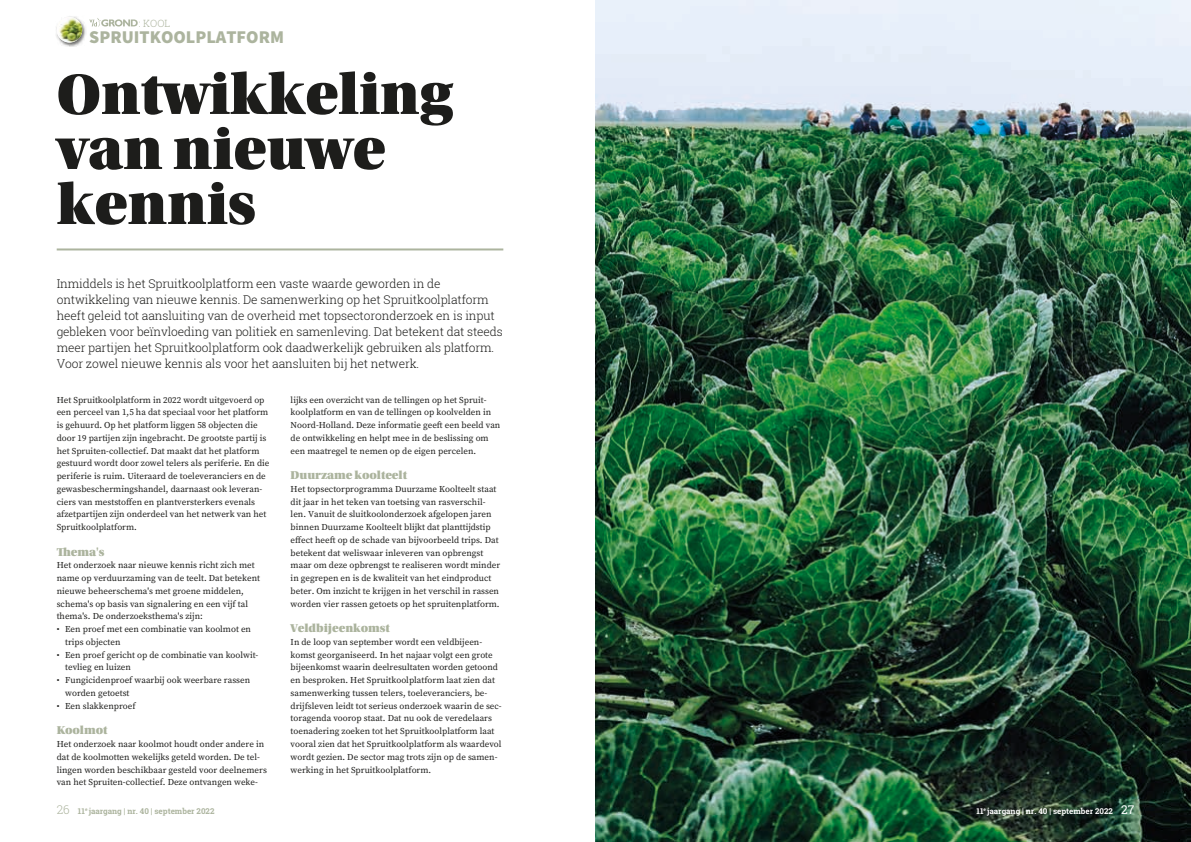
<style>
.page{position:relative;width:1191px;height:842px;background:#fff}
.page>*{position:absolute;margin:0;border:0;box-sizing:border-box;transform-origin:0 0}
.t1{font:60px/55px "Utopia Std Black Headline";color:#1d1d1b}
.t2{font:18px "Source Sans Variable";color:#acb49e}
.t3{font:300 12px/16px "Roboto Slab";letter-spacing:-.01em;color:#1d1d1b}
.t4{font:12px "Utopia Std Black Headline";color:#acb49e}
.t5{font:300 10px "Roboto Slab";color:#acb49e}
.t6{font:9px/12.8px "Source Serif Variable";color:#1d1d1b}
.t7{font:700 8px "Roboto Slab";color:#acb49e}
.t8{font:700 8px "Roboto Slab";color:#fff}
.s1{font-weight:300;font-size:12px}
.s2{font-weight:400;font-size:12px}
</style>
<div class="page">
<img style="left:595px;top:0;width:596px;height:842px">
<hr style="left:57px;top:248px;width:446px;height:2px;background:#acb49e">
<svg style="left:89px;top:18px;width:49px;height:9px"></svg>
<div style="left:55px;top:15px;width:32px;height:32px;background:#1d1d1b;opacity:.65"></div>
<img style="left:57px;top:17px;width:25px;height:26px;border-radius:13px">
<p class="t5" style="left:139px;top:16px;width:33px">: KOOL</p>
<h2 class="t2" style="left:89px;top:26px;width:196px">SPRUITKOOLPLATFORM</h2>
<h1 class="t1" style="left:57px;top:68px;width:397px">Ontwikkeling van nieuwe kennis</h1>
<p class="t3" style="left:57px;top:275px;width:448px">Inmiddels is het Spruitkoolplatform een vaste waarde geworden in de ontwikkeling van nieuwe kennis. De samenwerking op het Spruitkoolplatform heeft geleid tot aansluiting van de overheid met topsectoronderzoek en is input gebleken voor beïnvloeding van politiek en samenleving. Dat betekent dat steeds meer partijen het Spruitkoolplatform ook daadwerkelijk gebruiken als platform.<br>Voor zowel nieuwe kennis als voor het aansluiten bij het netwerk.</p>
<p class="t6" style="left:57px;top:393px;width:214px">Het Spruitkoolplatform in 2022 wordt uitgevoerd op een perceel van 1,5 ha dat speciaal voor het platform is gehuurd. Op het platform liggen 58 objecten die door 19 partijen zijn ingebracht. De grootste partij is het Spruiten-collectief. Dat maakt dat het platform gestuurd wordt door zowel telers als periferie. En die periferie is ruim. Uiteraard de toeleveranciers en de gewasbeschermingshandel, daarnaast ook leveran&shy;ciers van meststoffen en plantversterkers evenals afzetpartijen zijn onderdeel van het netwerk van het Spruitkoolplatform.</p>
<h3 class="t4" style="left:57px;top:545px;width:49px">Thema's</h3>
<p class="t6" style="left:57px;top:559px;width:205px">Het onderzoek naar nieuwe kennis richt zich met name op verduurzaming van de teelt. Dat betekent nieuwe beheerschema's met groene middelen, schema's op basis van signalering en een vijf tal thema's. De onderzoeksthema's zijn:</p>
<p class="t6" style="left:65px;top:623px;width:187px;text-indent:-9px">• Een proef met een combinatie van koolmot en trips objecten</p>
<p class="t6" style="left:65px;top:648px;width:195px;text-indent:-9px">• Een proef gericht op de combinatie van koolwit&shy;tevlieg en luizen</p>
<p class="t6" style="left:65px;top:674px;width:186px;text-indent:-9px">• Fungicidenproef waarbij ook weerbare rassen worden getoetst</p>
<p class="t6" style="left:57px;top:699px;width:80px">• Een slakkenproef</p>
<h3 class="t4" style="left:57px;top:724px;width:52px">Koolmot</h3>
<p class="t6" style="left:57px;top:738px;width:212px">Het onderzoek naar koolmot houdt onder andere in dat de koolmotten wekelijks geteld worden. De tel&shy;lingen worden beschikbaar gesteld voor deelnemers van het Spruiten-collectief. Deze ontvangen weke-</p>
<p class="t6" style="left:291px;top:393px;width:211px">lijks een overzicht van de tellingen op het Spruit&shy;koolplatform en van de tellingen op koolvelden in Noord-Holland. Deze informatie geeft een beeld van de ontwikkeling en helpt mee in de beslissing om een maatregel te nemen op de eigen percelen.</p>
<h3 class="t4" style="left:291px;top:469px;width:118px">Duurzame koolteelt</h3>
<p class="t6" style="left:291px;top:482px;width:211px">Het topsectorprogramma Duurzame Koolteelt staat dit jaar in het teken van toetsing van rasverschil&shy;len. Vanuit de sluitkoolonderzoek afgelopen jaren binnen Duurzame Koolteelt blijkt dat planttijdstip effect heeft op de schade van bijvoorbeeld trips. Dat betekent dat weliswaar inleveren van opbrengst maar om deze opbrengst te realiseren wordt minder in gegrepen en is de kwaliteit van het eindproduct beter. Om inzicht te krijgen in het verschil in rassen worden vier rassen getoets op het spruitenplatform.</p>
<h3 class="t4" style="left:291px;top:622px;width:101px">Veldbijeenkomst</h3>
<p class="t6" style="left:291px;top:635px;width:213px">In de loop van september wordt een veldbijeen&shy;komst georganiseerd. In het najaar volgt een grote bijeenkomst waarin deelresultaten worden getoond en besproken. Het Spruitkoolplatform laat zien dat samenwerking tussen telers, toeleveranciers, be&shy;drijfsleven leidt tot serieus onderzoek waarin de sec&shy;toragenda voorop staat. Dat nu ook de veredelaars toenadering zoeken tot het Spruitkoolplatform laat vooral zien dat het Spruitkoolplatform als waardevol wordt gezien. De sector mag trots zijn op de samen&shy;werking in het Spruitkoolplatform.</p>
<p class="t7" style="left:57px;top:805px;width:159px"><span class="s1">26</span> 11<sup>e</sup> jaargang | nr. 40 | september 2022</p>
<p class="t8" style="left:976px;top:805px;width:159px">11<sup>e</sup> jaargang | nr. 40 | september 2022 <span class="s2">27</span></p>
</div>
